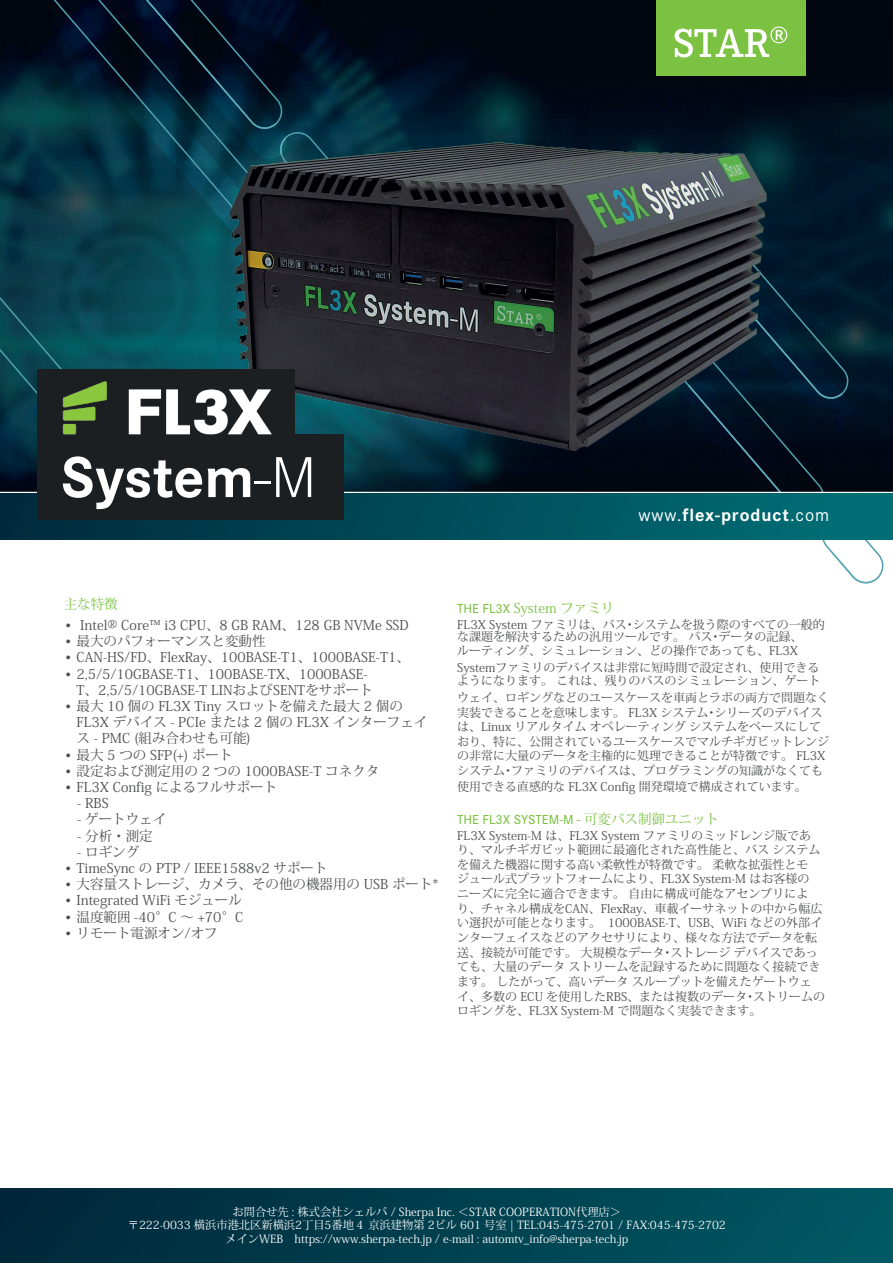
<style>
.page{position:relative;width:893px;height:1263px;background:#fff}
.page>*{position:absolute;margin:0;border:0;box-sizing:border-box;transform-origin:0 0}
.t1{font:700 59.85px "Corporate S Pro";letter-spacing:-.005em;color:#fff}
.t2{font:700 18.3px "Corporate S";letter-spacing:.05em;color:#fff}
.t3{font:13.5px/16.2px "Koz Min Pr 6 N";color:#4b4c4d}
.t4{font:500 13.5px "Corporate S";color:#7bc142}
.t5{font:13.5px "Koz Min Pr 6 N";color:#7bc142}
.t6{font:12px/14.7px "Koz Min Pr 6 N";color:#4b4c4d}
.t7{font:11.25px/13.5px "Koz Min Pr 6 N";color:#fff;text-align:center}
.s1{font-family:"Corporate S";font-weight:300}
.s2{font-weight:400}
.s3{font-family:"Corporate S";font-weight:500}
.s4{font-family:"Koz Min Pr 6 N";font-weight:400}
</style>
<div class="page">
<img style="left:0;top:0;width:893px;height:494px">
<svg style="left:676px;top:233px;width:211px;height:351px"></svg>
<svg style="left:0;top:225px;width:167px;height:269px;background:#08424f"></svg>
<svg style="left:267px;top:0;width:79px;height:135px;background:#011729"></svg>
<svg style="left:16px;top:219px;width:210px;height:15px;background:#09414e"></svg>
<svg style="left:12px;top:0;width:255px;height:219px;background:#052737"></svg>
<hr style="left:0;top:492px;width:893px;height:1px;background:#fff">
<div style="left:0;top:494px;width:893px;height:45px;background:linear-gradient(to right,#00293c,#007177)"></div>
<div style="left:0;top:1188px;width:893px;height:75px;background:linear-gradient(to right,#002639,#005964)"></div>
<div style="left:656px;top:0;width:150px;height:75px;background:#7bc142"></div>
<svg style="left:675px;top:27px;width:112px;height:31px"></svg>
<img style="left:226px;top:135px;width:545px;height:321px">
<div style="left:38px;top:434px;width:306px;height:86px;background:#1b1f22"></div>
<div style="left:38px;top:369px;width:257px;height:84px;background:#1b1f22"></div>
<img style="left:42px;top:360px;width:251px;height:75px">
<h1 class="t1" style="left:61px;top:430px;width:257px">System<span class="s1">-M</span></h1>
<h2 class="t2" style="left:638px;top:504px;width:192px"><span class="s2">www.</span>flex-product<span class="s2">.com</span></h2>
<p class="t5" style="left:64px;top:596px;width:56px">主な特徴</p>
<p class="t3" style="left:64px;top:617px;width:347px"><span class="s1">•</span> Intel® Core™ i3 CPU、8 GB RAM、128 GB NVMe SSD</p>
<p class="t3" style="left:64px;top:633px;width:203px"><span class="s1">•</span> 最大のパフォーマンスと変動性</p>
<p class="t3" style="left:64px;top:649px;width:348px"><span class="s1">•</span> CAN-HS/FD、FlexRay、100BASE-T1、1000BASE-T1、</p>
<p class="t3" style="left:77px;top:666px;width:298px;text-indent:-13px"><span class="s1">•</span> 2,5/5/10GBASE-T1、100BASE-TX、1000BASE-<br>T、2,5/5/10GBASE-T LINおよびSENTをサポート</p>
<p class="t3" style="left:77px;top:698px;width:352px;text-indent:-13px"><span class="s1">•</span> 最大 10 個の FL3X Tiny スロットを備えた最大 2 個の<br>FL3X デバイス - PCIe または 2 個の FL3X インターフェイス - PMC (組み合わせも可能)</p>
<p class="t3" style="left:64px;top:747px;width:170px"><span class="s1">•</span> 最大 5 つの SFP(+) ポート</p>
<p class="t3" style="left:64px;top:763px;width:317px"><span class="s1">•</span> 設定および測定用の 2 つの 1000BASE-T コネクタ</p>
<p class="t3" style="left:64px;top:779px;width:215px"><span class="s1">•</span> FL3X Config によるフルサポート</p>
<p class="t3" style="left:77px;top:795px;width:33px">- RBS</p>
<p class="t3" style="left:77px;top:811px;width:90px">- ゲートウェイ</p>
<p class="t3" style="left:77px;top:828px;width:77px">- 分析・測定</p>
<p class="t3" style="left:77px;top:844px;width:63px">- ロギング</p>
<p class="t3" style="left:64px;top:860px;width:265px"><span class="s1">•</span> TimeSync の PTP / IEEE1588v2 サポート</p>
<p class="t3" style="left:64px;top:876px;width:376px"><span class="s1">•</span> 大容量ストレージ、カメラ、その他の機器用の USB ポート*</p>
<p class="t3" style="left:64px;top:892px;width:180px"><span class="s1">•</span> Integrated WiFi モジュール</p>
<p class="t3" style="left:64px;top:909px;width:181px"><span class="s1">•</span> 温度範囲 -40°C ～ +70°C</p>
<p class="t3" style="left:64px;top:925px;width:155px"><span class="s1">•</span> リモート電源オン/オフ</p>
<p class="t5" style="left:457px;top:601px;width:159px"><span class="s3">THE FL3X</span> System ファミリ</p>
<p class="t6" style="left:457px;top:618px;width:369px;line-height:12.1px">FL3X System ファミリは、バス･システムを扱う際のすべての一般的な課題を解決するための汎用ツールです。 バス･データの記録、</p>
<p class="t6" style="left:457px;top:643px;width:364px;line-height:17px">ルーティング、シミュレーション、どの操作であっても、FL3X<br>Systemファミリのデバイスは非常に短時間で設定され、使用できる</p>
<p class="t6" style="left:457px;top:672px;width:373px;line-height:17.1px">ようになります。 これは、残りのバスのシミュレーション、ゲートウェイ、ロギングなどのユースケースを車両とラボの両方で問題なく</p>
<p class="t6" style="left:457px;top:705px;width:373px">実装できることを意味します。 FL3X システム･シリーズのデバイスは、Linux リアルタイム オペレーティング システムをベースにしており、特に、公開されているユースケースでマルチギガビットレンジの非常に大量のデータを主権的に処理できることが特徴です。 FL3Xシステム･ファミリのデバイスは、プログラミングの知識がなくても</p>
<p class="t6" style="left:457px;top:779px;width:351px">使用できる直感的な FL3X Config 開発環境で構成されています。</p>
<p class="t4" style="left:457px;top:812px;width:263px">THE FL3X SYSTEM-M - <span class="s4">可変バス制御ユニット</span></p>
<p class="t6" style="left:457px;top:828px;width:370px">FL3X System-M は、FL3X System ファミリのミッドレンジ版であり、マルチギガビット範囲に最適化された高性能と、バス システムを備えた機器に関する高い柔軟性が特徴です。 柔軟な拡張性とモ<br>ジュール式プラットフォームにより、FL3X System-M はお客様の<br>ニーズに完全に適合できます。 自由に構成可能なアセンブリによ<br>り、チャネル構成をCAN、FlexRay、車載イーサネットの中から幅広い選択が可能となります。 1000BASE-T、USB、WiFi などの外部インターフェイスなどのアクセサリにより、様々な方法でデータを転送、接続が可能です。 大規模なデータ･ストレージ デバイスであっても、大量のデータ ストリームを記録するために問題なく接続できます。 したがって、高いデータ スループットを備えたゲートウェイ、多数の ECU を使用したRBS、または複数のデータ･ストリームのロギングを、FL3X System-M で問題なく実装できます。</p>
<p class="t7" style="left:128px;top:1205px;width:600px">お問合せ先 : 株式会社シェルパ / Sherpa Inc. ＜STAR COOPERATION代理店＞<br>〒222-0033 横浜市港北区新横浜2丁目5番地４ 京浜建物第 2ビル 601 号室 | TEL:045-475-2701 / FAX:045-475-2702メインWEB　https://www.sherpa-tech.jp / e-mail : automtv_info@sherpa-tech.jp</p>
</div>
